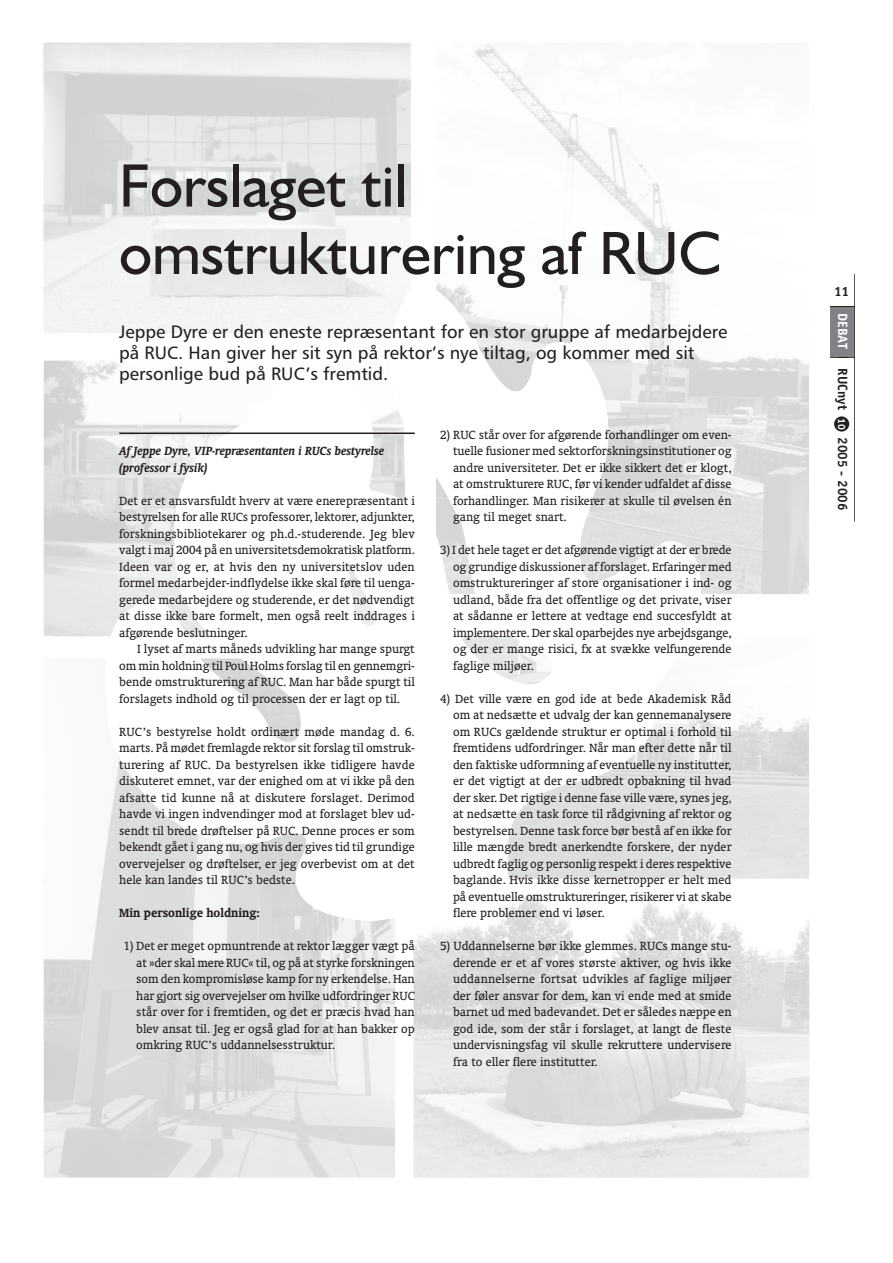
<style>
.page{position:relative;width:893px;height:1263px;background:#fff}
.page>*{position:absolute;margin:0;border:0;box-sizing:border-box;transform-origin:0 0}
.t1{font:61.5px/67.5px "Humanist 521 BT";color:#231f20}
.t2{font:18px/21px "Humanist 777 BT Roman B";color:#231f20}
.t3{font:13.5px/16.5px "Oranda BT";color:#231f20;text-align:justify}
.t4{font:italic 700 13.5px/16.5px "Oranda BT";color:#231f20}
.t5{font:700 13.5px "Oranda BT";color:#231f20}
.t6{font:700 13.5px "Officina Sans";color:#231f20}
.t7{font:700 13.5px "Officina Sans";letter-spacing:-.01em;color:#fff}
.s1{font-size:10.5px;color:#fff}
</style>
<div class="page">
<svg style="left:830px;top:274px;width:25px;height:248px"></svg>
<img style="left:702px;top:707px;width:107px;height:172px">
<img style="left:43px;top:360px;width:60px;height:137px">
<img style="left:43px;top:497px;width:60px;height:140px">
<img style="left:413px;top:914px;width:396px;height:264px">
<img style="left:43px;top:43px;width:368px;height:290px">
<img style="left:436px;top:43px;width:373px;height:350px">
<img style="left:702px;top:393px;width:107px;height:201px">
<img style="left:43px;top:872px;width:100px;height:306px">
<img style="left:143px;top:921px;width:51px;height:257px">
<img style="left:194px;top:921px;width:150px;height:257px">
<img style="left:344px;top:921px;width:51px;height:257px">
<svg style="left:103px;top:285px;width:599px;height:636px"></svg>
<hr style="left:119px;top:433px;width:296px;height:1px;background:#231f20">
<h1 class="t1" style="left:119px;top:159px;width:603px">Forslaget til omstrukturering af RUC</h1>
<h2 class="t2" style="left:119px;top:322px;width:610px">Jeppe Dyre er den eneste repræsentant for en stor gruppe af medarbejdere på RUC. Han giver her sit syn på rektor’s nye tiltag, og kommer med sit personlige bud på RUC’s fremtid.</h2>
<p class="t4" style="left:119px;top:444px;width:266px">Af Jeppe Dyre, VIP-repræsentanten i RUCs bestyrelse (professor i fysik)</p>
<p class="t3" style="left:119px;top:493px;width:297px">Det er et ansvarsfuldt hverv at være enerepræsentant i bestyrelsen for alle RUCs professorer, lektorer, adjunkter, forskningsbibliotekarer og ph.d.-studerende. Jeg blev valgt i maj 2004 på en universitetsdemokratisk platform.<br>Ideen var og er, at hvis den ny universitetslov uden formel medarbejder-indflydelse ikke skal føre til uenga&shy;gerede medarbejdere og studerende, er det nødvendigt at disse ikke bare formelt, men også reelt inddrages i afgørende beslutninger.</p>
<p class="t3" style="left:119px;top:642px;width:297px;text-indent:18px">I lyset af marts måneds udvikling har mange spurgt om min holdning til Poul Holms forslag til en gennemgri&shy;bende omstrukturering af RUC. Man har både spurgt til forslagets indhold og til processen der er lagt op til.</p>
<p class="t3" style="left:119px;top:724px;width:297px">RUC’s bestyrelse holdt ordinært møde mandag d. 6. marts. På mødet fremlagde rektor sit forslag til omstruk&shy;turering af RUC. Da bestyrelsen ikke tidligere havde dis kuteret emnet, var der enighed om at vi ikke på den af satte tid kunne nå at diskutere forslaget. Derimod hav de vi ingen indvendinger mod at forslaget blev ud&shy;sendt til brede drøftelser på RUC. Denne proces er som bekendt gået i gang nu, og hvis der gives tid til grundige overvejelser og drøftelser, er jeg overbevist om at det hele kan landes til RUC’s bedste.</p>
<p class="t5" style="left:119px;top:908px;width:142px">Min personlige holdning:</p>
<p class="t3" style="left:136px;top:939px;width:280px;text-indent:-13px">1) Det er meget opmuntrende at rektor lægger vægt på at »der skal mere RUC« til, og på at styrke forskningen som den kompromisløse kamp for ny erkendelse. Han har gjort sig overvejelser om hvilke udfordringer RUC står over for i fremtiden, og det er præcis hvad han blev ansat til. Jeg er også glad for at han bakker op omkring RUC’s uddannelsesstruktur.</p>
<p class="t3" style="left:453px;top:427px;width:280px;text-indent:-13px">2) RUC står over for afgørende forhandlinger om even&shy;tuelle fusioner med sektorforskningsinstitutioner og andre universiteter. Det er ikke sikkert det er klogt, at omstrukturere RUC, før vi kender udfaldet af disse forhandlinger. Man risikerer at skulle til øvelsen én gang til meget snart.</p>
<p class="t3" style="left:453px;top:543px;width:280px;text-indent:-13px">3) I det hele taget er det afgørende vigtigt at der er brede og grundige diskussioner af forslaget. Erfaringer med omstruktureringer af store organisationer i ind- og udland, både fra det offentlige og det private, viser at sådanne er lettere at vedtage end succesfyldt at implementere. Der skal oparbejdes nye arbejdsgange, og der er mange risici, fx at svække velfungerende faglige miljøer.</p>
<p class="t3" style="left:453px;top:691px;width:280px;text-indent:-13px">4) Det ville være en god ide at bede Akademisk Råd om at nedsætte et udvalg der kan gennemanalysere om RUCs gældende struktur er optimal i forhold til fremtidens udfordringer. Når man efter dette når til den faktiske udformning af eventuelle ny institutter, er det vigtigt at der er udbredt opbakning til hvad der sker. Det rigtige i denne fase ville være, synes jeg, at nedsætte en task force til rådgivning af rektor og bestyrelsen. Denne task force bør bestå af en ikke for lille mængde bredt anerkendte forskere, der nyder udbredt faglig og personlig respekt i deres respektive baglande. Hvis ikke disse kernetropper er helt med på eventuelle omstruktureringer, risikerer vi at skabe flere problemer end vi løser.</p>
<p class="t3" style="left:453px;top:939px;width:280px;text-indent:-13px">5) Uddannelserne bør ikke glemmes. RUCs mange stu&shy;derende er et af vores største aktiver, og hvis ikke uddannelserne fortsat udvikles af faglige miljøer der føler ansvar for dem, kan vi ende med at smide barnet ud med badevandet. Det er således næppe en god ide, som der står i forslaget, at langt de fleste undervisningsfag vil skulle rekruttere undervisere fra to eller flere institutter.</p>
<p class="t6" style="left:834px;top:286px;width:17px">11</p>
<p class="t7" style="left:847px;top:313px;width:37px;rotate:90deg">DEBAT</p>
<p class="t6" style="left:847px;top:368px;width:143px;rotate:90deg">RUCnyt <span class="s1">10</span> 2005 - 2006</p>
</div>
